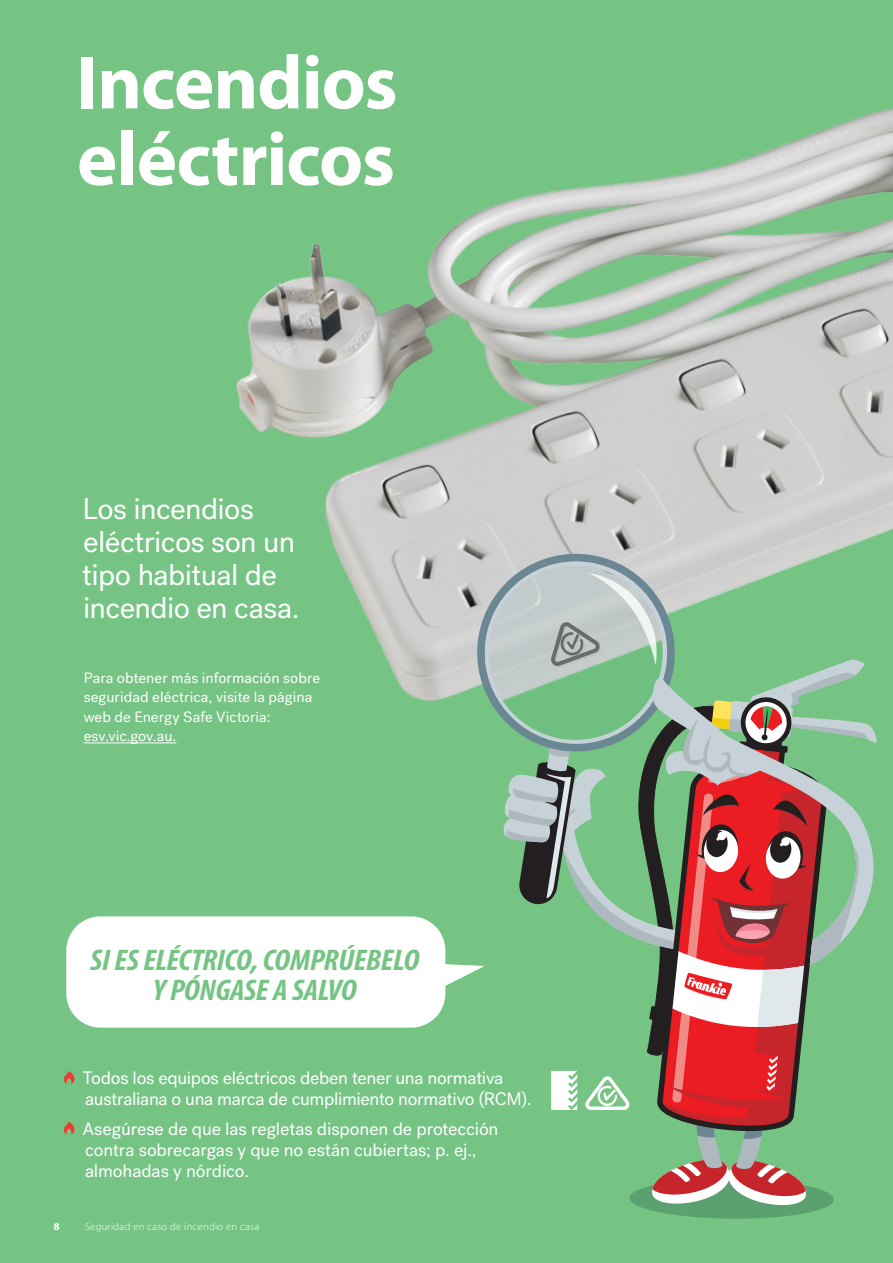
<style>
.page{position:relative;width:893px;height:1263px;background:#75c484}
.page>*{position:absolute;margin:0;border:0;box-sizing:border-box;transform-origin:0 0}
.t1{font:700 76.5px/76.5px "Myriad Pro";letter-spacing:-.015em;color:#fff}
.t2{font:30px/33px "Post Grotesk";letter-spacing:-.02em;color:#fff}
.t3{font:italic 700 condensed 30px/30px "Myriad Pro";letter-spacing:-.015em;color:#75c484;text-align:center;scale:1.08 1}
.t4{font:18px/21px "Post Grotesk";letter-spacing:-.01em;color:#fff}
.t5{font:15px/19.5px "Post Grotesk";color:#fff}
.t6{font:300 10.5px "Myriad Pro";letter-spacing:.03em;color:#fff}
.t7{font:700 10.5px "Myriad Pro";color:#fff}
</style>
<div class="page">
<img style="left:236px;top:108px;width:657px;height:593px">
<svg style="left:64px;top:1071px;width:10px;height:13px"></svg>
<svg style="left:64px;top:1122px;width:10px;height:12px"></svg>
<svg style="left:878px;top:670px;width:15px;height:31px"></svg>
<div style="left:66px;top:916px;width:379px;height:111px;background:#fff;border-radius:34px"></div>
<hr style="left:84px;top:742px;width:92px;height:1px;background:#fff">
<svg style="left:424px;top:549px;width:454px;height:670px"></svg>
<p class="t1" style="left:76px;top:42px;width:323px">Incendios eléctricos</p>
<p class="t2" style="left:82px;top:492px;width:219px">Los incendios eléctricos son un tipo habitual de incendio en casa.</p>
<p class="t5" style="left:84px;top:668px;width:238px">Para obtener más información sobre seguridad eléctrica, visite la página web de Energy Safe Victoria: esv.vic.gov.au.</p>
<p class="t3" style="left:90px;top:945px;width:306px">SI ES ELÉCTRICO, COMPRÚEBELO<br>Y PÓNGASE A SALVO</p>
<p class="t4" style="left:83px;top:1067px;width:450px">Todos los equipos eléctricos deben tener una normativa australiana o una marca de cumplimiento normativo (RCM).</p>
<p class="t4" style="left:83px;top:1118px;width:417px">Asegúrese de que las regletas disponen de protección contra sobrecargas y que no están cubiertas; p. ej., almohadas y nórdico.</p>
<p class="t7" style="left:54px;top:1219px;width:7px">8</p>
<p class="t6" style="left:85px;top:1220px;width:176px">Seguridad en caso de incendio en casa</p>
</div>
